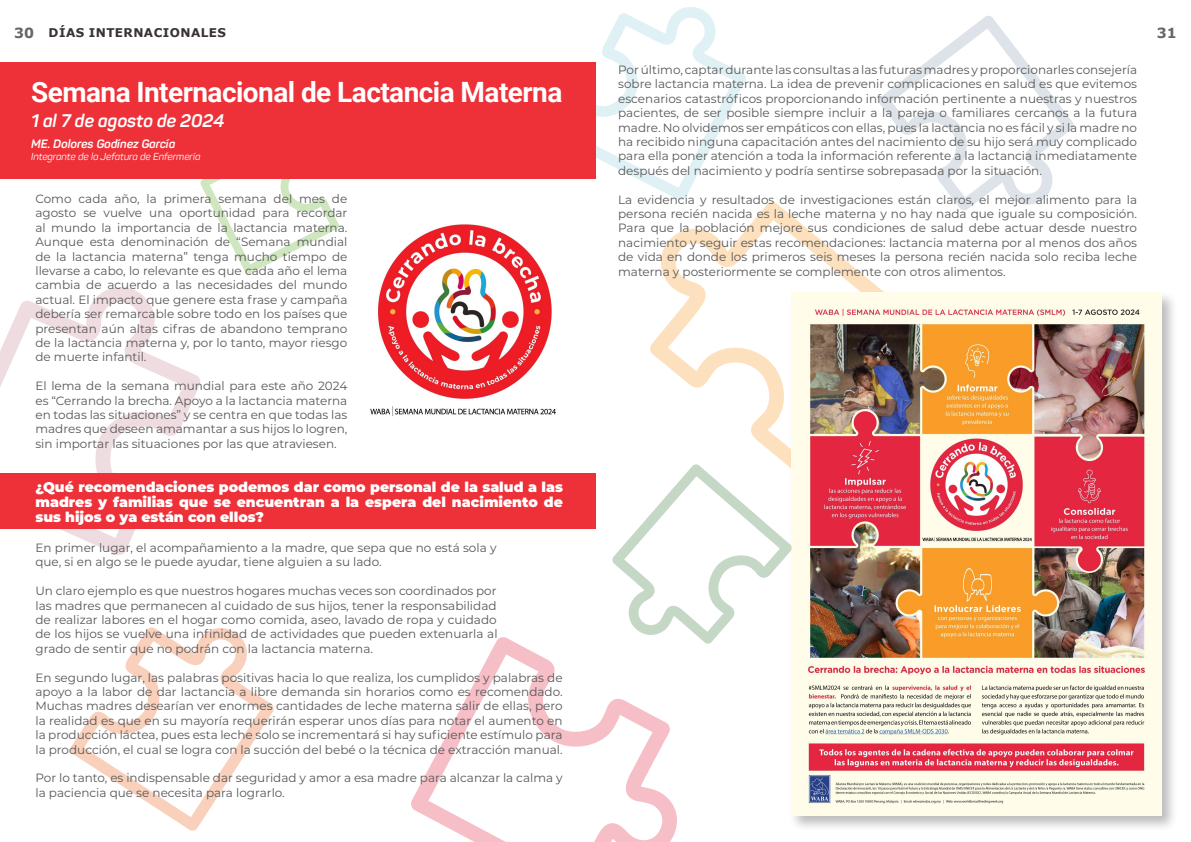
<style>
.page{position:relative;width:1191px;height:842px;background:#fff}
.page>*{position:absolute;margin:0;border:0;box-sizing:border-box;transform-origin:0 0}
.Cuerpo{font:700 28px "Roboto";letter-spacing:-.02em;color:#fff}
.Cuerpo-2{font:italic 700 18px "Panton";color:#fff}
.t1{font:900 14px/15px "Montserrat";color:#fff;text-align:justify}
.t2{font:700 14px "Verdana";color:#656666}
.t3{font:12px/14.4px "Montserrat";color:#585757;text-align:justify}
.Cuerpo-3{font:italic 700 12px "Panton";color:#fff}
.t4{font:700 12px "Verdana";letter-spacing:.035em;color:#383330}
.Cuerpo-4{font:italic 10px "Panton";color:#fff}
</style>
<div class="page">
<svg style="left:595px;top:7px;width:151px;height:194px"></svg>
<svg style="left:879px;top:16px;width:195px;height:195px"></svg>
<svg style="left:200px;top:179px;width:139px;height:95px"></svg>
<svg style="left:70px;top:627px;width:204px;height:204px"></svg>
<svg style="left:0;top:287px;width:201px;height:268px"></svg>
<svg style="left:411px;top:637px;width:266px;height:205px"></svg>
<svg style="left:650px;top:201px;width:269px;height:263px"></svg>
<div style="left:0;top:473px;width:595px;height:56px;background:#ee3038"></div>
<img style="left:370px;top:224px;width:186px;height:192px">
<div style="left:789px;top:290px;width:388px;height:542px;background:#231f20;opacity:.3"></div>
<img style="left:791px;top:293px;width:370px;height:522px">
<svg style="left:612px;top:464px;width:180px;height:180px"></svg>
<div style="left:0;top:62px;width:595px;height:117px;background:#ee3038"></div>
<p class="t4" style="left:49px;top:24px;width:179px">DÍAS INTERNACIONALES</p>
<p class="t2" style="left:14px;top:23px;width:21px">30</p>
<p class="t2" style="left:1156px;top:23px;width:21px">31</p>
<p class="Cuerpo" style="left:31px;top:72px;width:532px">Semana Internacional de Lactancia Materna</p>
<p class="Cuerpo-2" style="left:31px;top:110px;width:195px">1 al 7 de agosto de 2024</p>
<p class="Cuerpo-3" style="left:31px;top:136px;width:145px">ME. Dolores Godínez García</p>
<p class="Cuerpo-4" style="left:31px;top:150px;width:171px">Integrante de la Jefatura de Enfermería</p>
<p class="t3" style="left:35px;top:191px;width:313px">Como cada año, la primera semana del mes de agosto se vuelve una oportunidad para recordar al mundo la importancia de la lactancia materna.<br>Aunque esta denominación de “Semana mundial de la lactancia materna” tenga mucho tiempo de llevarse a cabo, lo relevante es que cada año el lema cambia de acuerdo a las necesidades del mundo actual. El impacto que genere esta frase y campaña debería ser remarcable sobre todo en los países que presentan aún altas cifras de abandono temprano de la lactancia materna y, por lo tanto, mayor riesgo de muerte infantil.</p>
<p class="t3" style="left:35px;top:378px;width:313px">El lema de la semana mundial para este año 2024 es “Cerrando la brecha. Apoyo a la lactancia materna en todas las situaciones” y se centra en que todas las madres que deseen amamantar a sus hijos lo logren, sin importar las situaciones por las que atraviesen.</p>
<p class="t1" style="left:35px;top:479px;width:529px">¿Qué recomendaciones podemos dar como personal de la salud a las madres y familias que se encuentran a la espera del nacimiento de sus hijos o ya están con ellos?</p>
<p class="t3" style="left:35px;top:540px;width:462px">En primer lugar, el acompañamiento a la madre, que sepa que no está sola y que, si en algo se le puede ayudar, tiene alguien a su lado.</p>
<p class="t3" style="left:35px;top:583px;width:464px">Un claro ejemplo es que nuestros hogares muchas veces son coordinados por las madres que permanecen al cuidado de sus hijos, tener la responsabilidad de realizar labores en el hogar como comida, aseo, lavado de ropa y cuidado de los hijos se vuelve una infinidad de actividades que pueden extenuarla al grado de sentir que no podrán con la lactancia materna.</p>
<p class="t3" style="left:35px;top:670px;width:529px">En segundo lugar, las palabras positivas hacia lo que realiza, los cumplidos y palabras de apoyo a la labor de dar lactancia a libre demanda sin horarios como es recomendado.<br>Muchas madres desearían ver enormes cantidades de leche materna salir de ellas, pero la realidad es que en su mayoría requerirán esperar unos días para notar el aumento en la producción láctea, pues esta leche solo se incrementará si hay suficiente estímulo para la producción, el cual se logra con la succión del bebé o la técnica de extracción manual.</p>
<p class="t3" style="left:35px;top:771px;width:528px">Por lo tanto, es indispensable dar seguridad y amor a esa madre para alcanzar la calma y la paciencia que se necesita para lograrlo.</p>
<p class="t3" style="left:618px;top:62px;width:520px">Por último, captar durante las consultas a las futuras madres y proporcionarles consejería sobre lactancia materna. La idea de prevenir complicaciones en salud es que evitemos escenarios catastróficos proporcionando información pertinente a nuestras y nuestros pacientes, de ser posible siempre incluir a la pareja o familiares cercanos a la futura madre. No olvidemos ser empáticos con ellas, pues la lactancia no es fácil y si la madre no ha recibido ninguna capacitación antes del nacimiento de su hijo será muy complicado para ella poner atención a toda la información referente a la lactancia inmediatamente después del nacimiento y podría sentirse sobrepasada por la situación.</p>
<p class="t3" style="left:618px;top:192px;width:520px">La evidencia y resultados de investigaciones están claros, el mejor alimento para la persona recién nacida es la leche materna y no hay nada que iguale su composición.<br>Para que la población mejore sus condiciones de salud debe actuar desde nuestro nacimiento y seguir estas recomendaciones: lactancia materna por al menos dos años de vida en donde los primeros seis meses la persona recién nacida solo reciba leche materna y posteriormente se complemente con otros alimentos.</p>
</div>
